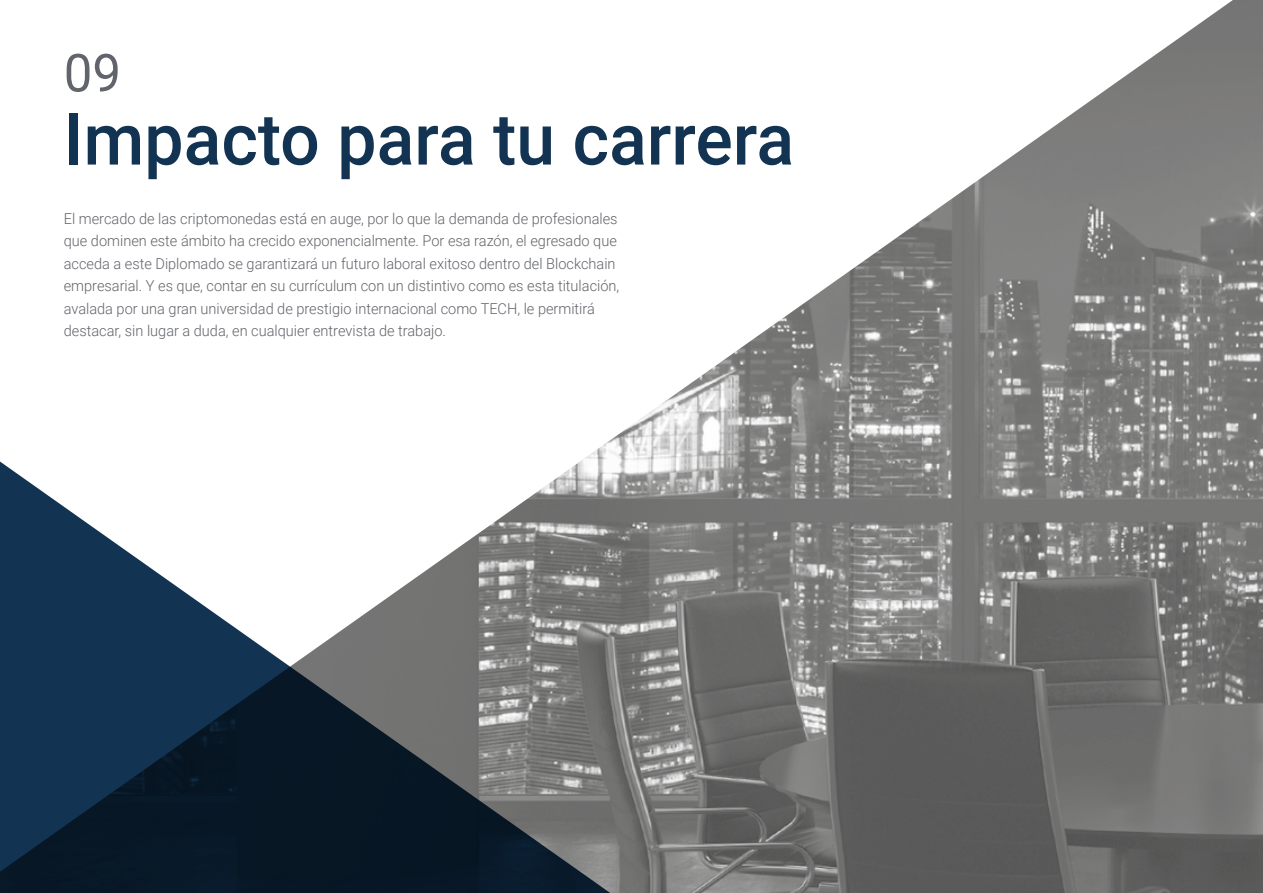
<style>
.page{position:relative;width:1263px;height:893px;background:#fff}
.page>*{position:absolute;margin:0;border:0;box-sizing:border-box;transform-origin:0 0}
.t1{font:500 72px "Roboto";color:#123352}
.t2{font:52.5px "Roboto";color:#61646a}
.t3{font:300 15px/22.5px "Roboto";color:#61646a}
</style>
<div class="page">
<img style="left:602px;top:0;width:661px;height:893px">
<svg style="left:0;top:446px;width:640px;height:447px"></svg>
<h2 class="t2" style="left:64px;top:36px;width:59px">09</h2>
<h1 class="t1" style="left:64px;top:89px;width:732px">Impacto para tu carrera</h1>
<p class="t3" style="left:64px;top:207px;width:557px">El mercado de las criptomonedas está en auge, por lo que la demanda de profesionales que dominen este ámbito ha crecido exponencialmente. Por esa razón, el egresado que acceda a este Diplomado se garantizará un futuro laboral exitoso dentro del Blockchain empresarial. Y es que, contar en su currículum con un distintivo como es esta titulación, avalada por una gran universidad de prestigio internacional como TECH, le permitirá destacar, sin lugar a duda, en cualquier entrevista de trabajo.</p>
</div>
